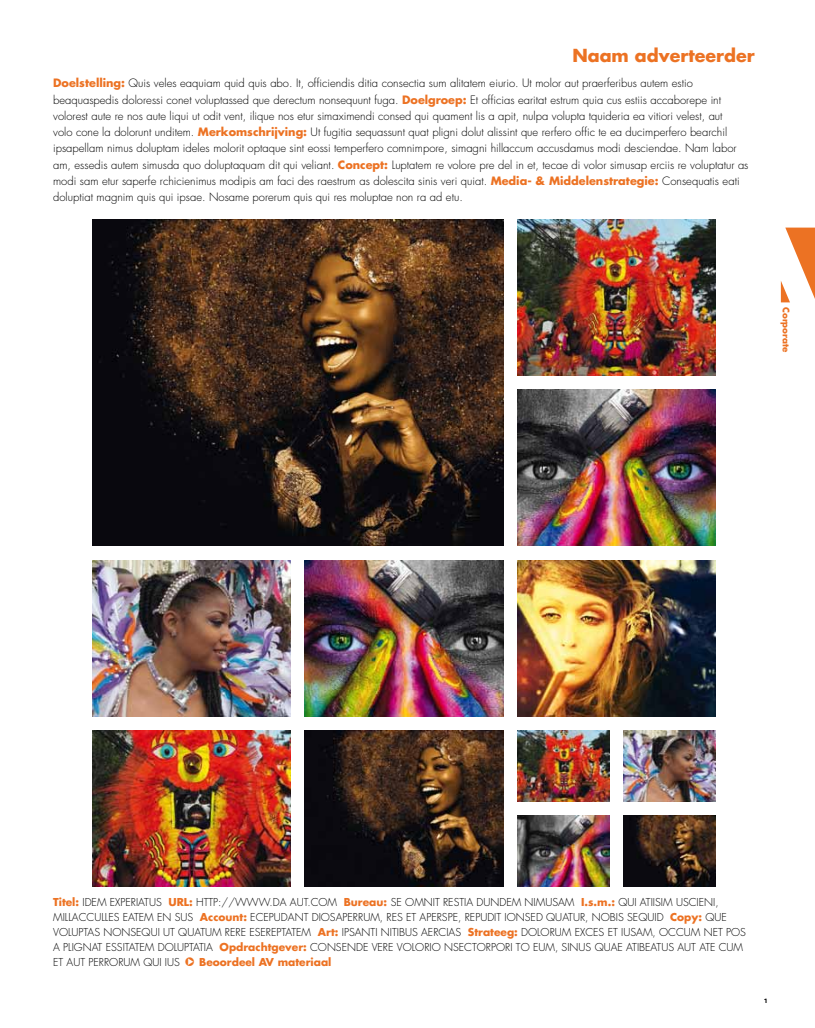
<style>
.page{position:relative;width:815px;height:1028px;background:#fff}
.page>*{position:absolute;margin:0;border:0;box-sizing:border-box;transform-origin:0 0}
.t1{font:700 17.5px "Futura Std";color:#ec7223}
.t2{font:300 11.25px/16.2px "Futura Std";color:#000}
.t3{font:300 10.62px/15px "Futura Std";color:#000}
.t4{font:700 10.62px "Futura Std";color:#ec7223}
.t5{font:700 8.75px "Futura Std";color:#ec7223}
.t6{font:600 8.75px "Actium";color:#000}
.s1{font-weight:700;color:#ec7223}
</style>
<div class="page">
<img style="left:517px;top:560px;width:199px;height:156px">
<img style="left:517px;top:815px;width:92px;height:71px">
<img style="left:624px;top:730px;width:92px;height:71px">
<img style="left:517px;top:730px;width:92px;height:71px">
<img style="left:305px;top:730px;width:198px;height:156px">
<img style="left:305px;top:560px;width:198px;height:156px">
<img style="left:624px;top:815px;width:92px;height:71px">
<img style="left:92px;top:730px;width:199px;height:156px">
<img style="left:92px;top:560px;width:199px;height:156px">
<img style="left:517px;top:390px;width:199px;height:156px">
<img style="left:517px;top:220px;width:199px;height:156px">
<img style="left:92px;top:220px;width:411px;height:326px">
<svg style="left:781px;top:227px;width:34px;height:75px"></svg>
<h1 class="t1" style="left:572px;top:44px;width:184px">Naam adverteerder</h1>
<p class="t2" style="left:53px;top:75px;width:697px"><span class="s1">Doelstelling:</span> Quis veles eaquiam quid quis abo. It, officiendis ditia consectia sum alitatem eiurio. Ut molor aut praerferibus autem estio beaquaspedis doloressi conet voluptassed que derectum nonsequunt fuga. <span class="s1">Doelgroep:</span> Et officias earitat estrum quia cus estiis accaborepe int volorest aute re nos aute liqui ut odit vent, ilique nos etur simaximendi consed qui quament lis a apit, nulpa volupta tquideria ea vitiori velest, aut<br>volo cone la dolorunt unditem. <span class="s1">Merkomschrijving:</span> Ut fugitia sequassunt quat pligni dolut alissint que rerfero offic te ea ducimperfero bearchil ipsapellam nimus doluptam ideles molorit optaque sint eossi temperfero comnimpore, simagni hillaccum accusdamus modi desciendae. Nam labor am, essedis autem simusda quo doluptaquam dit qui veliant. <span class="s1">Concept:</span> Luptatem re volore pre del in et, tecae di volor simusap erciis re voluptatur as modi sam etur saperfe rchicienimus modipis am faci des raestrum as dolescita sinis veri quiat. <span class="s1">Media- &amp; Middelenstrategie:</span> Consequatis eati doluptiat magnim quis qui ipsae. Nosame porerum quis qui res moluptae non ra ad etu.</p>
<p class="t5" style="left:792px;top:307px;width:47px;rotate:90deg">Corporate</p>
<p class="t3" style="left:53px;top:894px;width:694px"><span class="s1">Titel:</span> Idem experiatus <span class="s1">URL:</span> http://www.Da aut.com <span class="s1">Bureau:</span> se omnit restia dundem nimusam <span class="s1">I.s.m.:</span> qui atii sim usci eni ,<br>mi llacculles eatem en sus <span class="s1">Account:</span> Ecepudant diosaperrum, res et aperspe, repudit ionsed quatur, nobis sequi d <span class="s1">Copy:</span> que voluptas nonsequi ut quatum rere esereptatem <span class="s1">Art:</span> i psanti niti bus aercias <span class="s1">Strateeg:</span> dolorum exces et i usam, occum net pos a plignat essitatem doluptatia <span class="s1">Opdrachtgever:</span> consende vere volorio nsectorpori to eum, si nus quae ati beatus aut ate cum et aut perrorum qui i us</p>
<p class="t4" style="left:199px;top:954px;width:134px">Beoordeel AV materiaal</p>
<p class="t6" style="left:764px;top:993px;width:5px">1</p>
</div>
